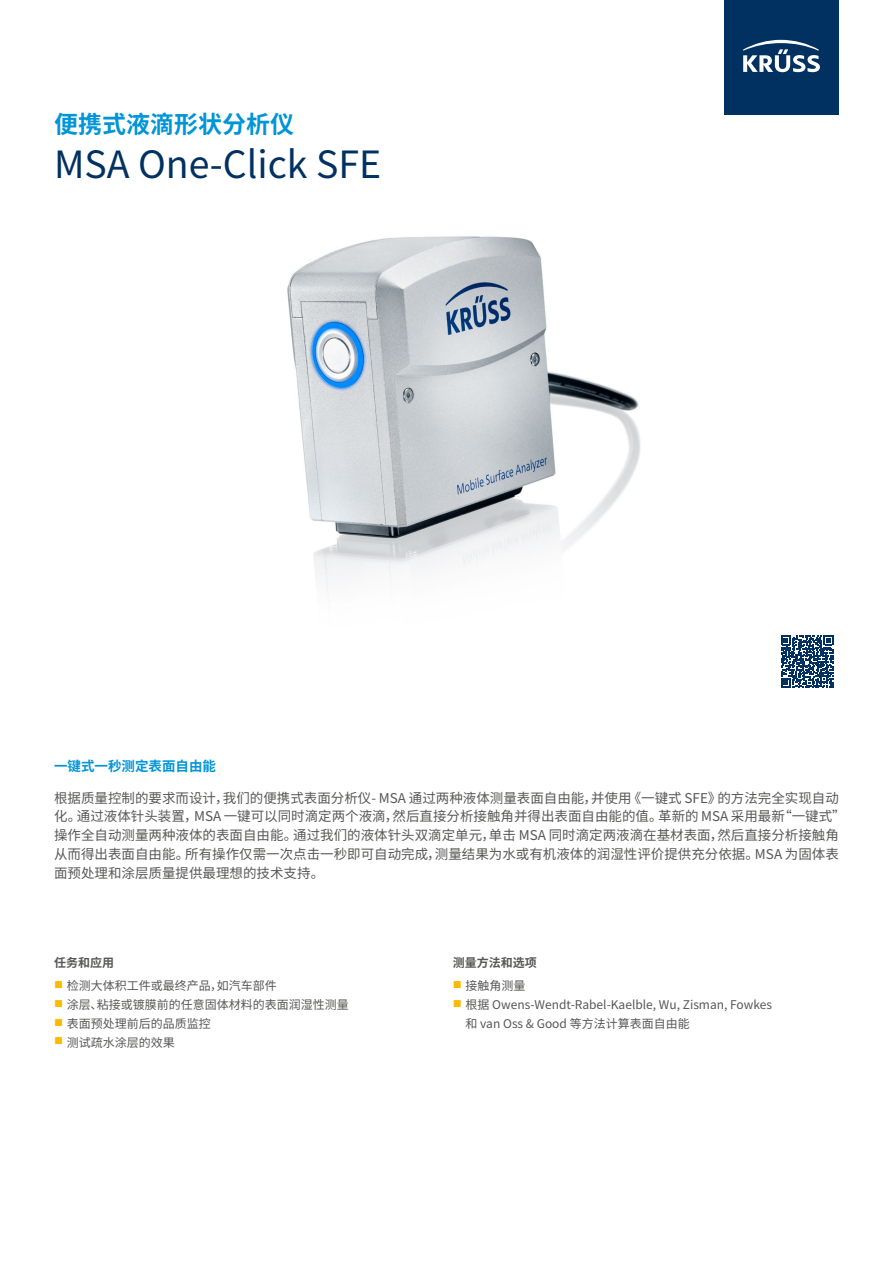
<style>
.page{position:relative;width:893px;height:1263px;background:#fff}
.page>*{position:absolute;margin:0;border:0;box-sizing:border-box;transform-origin:0 0}
.t1{font:37.5px "Noto Sans CJ Ksc";color:#003160}
.t2{font:700 24px "Noto Sans CJ Ksc";color:#0095d6}
.t3{font:13.5px/18.8px "Noto Sans CJ Ksc";color:#575756}
.t4{font:700 13.5px "Noto Sans CJ Ksc";color:#0095d6}
.t5{font:12px/18.8px "Noto Sans CJ Ksc";color:#575756}
.t6{font:700 12px "Noto Sans CJ Ksc";color:#575756}
</style>
<div class="page">
<img style="left:287px;top:236px;width:354px;height:354px">
<svg style="left:781px;top:635px;width:52px;height:53px"></svg>
<div style="left:724px;top:0;width:115px;height:115px;background:#003160"></div>
<svg style="left:743px;top:40px;width:77px;height:32px"></svg>
<h2 class="t2" style="left:54px;top:110px;width:241px">便携式液滴形状分析仪</h2>
<h1 class="t1" style="left:54px;top:143px;width:329px">MSA One-Click SFE</h1>
<p class="t4" style="left:54px;top:759px;width:163px">一键式一秒测定表面自由能</p>
<p class="t3" style="left:54px;top:789px;width:793px">根据质量控制的要求而设计，我们的便携式表面分析仪- MSA 通过两种液体测量表面自由能，并使用 《一键式 SFE》的方法完全实现自动化。通过液体针头装置，MSA 一键可以同时滴定两个液滴，然后直接分析接触角并得出表面自由能的值。革新的 MSA 采用最新“一键式”操作全自动测量两种液体的表面自由能。通过我们的液体针头双滴定单元，单击 MSA 同时滴定两液滴在基材表面，然后直接分析接触角从而得出表面自由能。所有操作仅需一次点击一秒即可自动完成，测量结果为水或有机液体的润湿性评价提供充分依据。MSA 为固体表面预处理和涂层质量提供最理想的技术支持。</p>
<p class="t6" style="left:54px;top:956px;width:61px">任务和应用</p>
<p class="t5" style="left:54px;top:977px;width:224px"><sup>■</sup> 检测大体积工件或最终产品，如汽车部件</p>
<p class="t5" style="left:54px;top:996px;width:296px"><sup>■</sup> 涂层、粘接或镀膜前的任意固体材料的表面润湿性测量</p>
<p class="t5" style="left:54px;top:1014px;width:158px"><sup>■</sup> 表面预处理前后的品质监控</p>
<p class="t5" style="left:54px;top:1033px;width:122px"><sup>■</sup> 测试疏水涂层的效果</p>
<p class="t6" style="left:453px;top:956px;width:85px">测量方法和选项</p>
<p class="t5" style="left:453px;top:977px;width:74px"><sup>■</sup> 接触角测量</p>
<p class="t5" style="left:466px;top:996px;width:308px;text-indent:-13px"><sup>■</sup> 根据 Owens-Wendt-Rabel-Kaelble, Wu, Zisman, Fowkes和 van Oss &amp; Good 等方法计算表面自由能</p>
</div>
